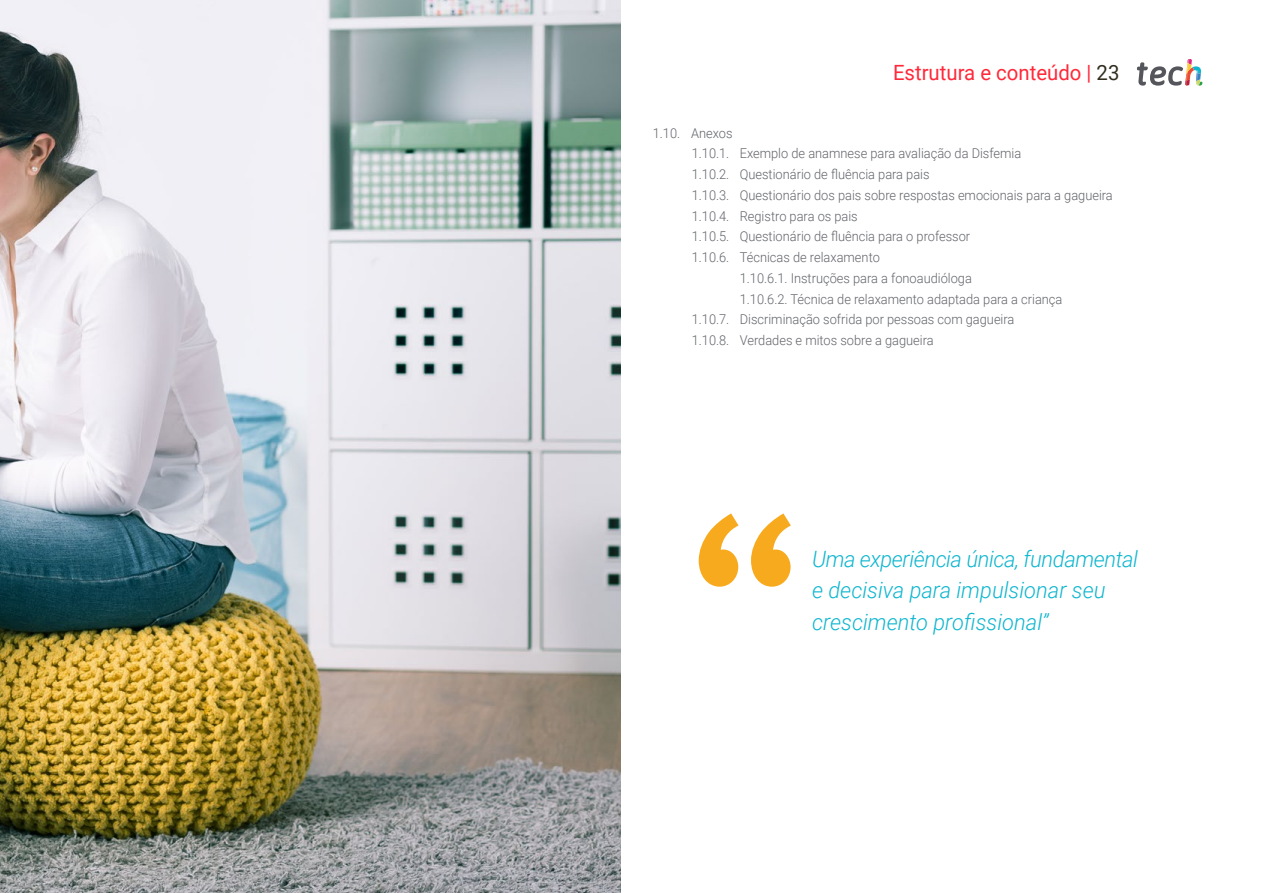
<style>
.page{position:relative;width:1263px;height:893px;background:#fff}
.page>*{position:absolute;margin:0;border:0;box-sizing:border-box;transform-origin:0 0}
.t1{font:italic 300 22.5px/31.5px "Roboto";color:#0fb6cf}
.t2{font:21px "Roboto";color:#ff293a}
.t3{font:300 13.5px "Roboto";color:#61646a;scale:.95 1}
.s1{color:#312e20}
</style>
<div class="page">
<img style="left:0;top:0;width:621px;height:893px">
<svg style="left:699px;top:513px;width:92px;height:74px"></svg>
<svg style="left:1137px;top:59px;width:65px;height:27px"></svg>
<h2 class="t2" style="left:893px;top:57px;width:228px">Estrutura e conteúdo | <span class="s1">23</span></h2>
<p class="t3" style="left:653px;top:123px;width:85px">1.10. Anexos</p>
<p class="t3" style="left:692px;top:144px;width:348px">1.10.1. Exemplo de anamnese para avaliação da Disfemia</p>
<p class="t3" style="left:692px;top:165px;width:252px">1.10.2. Questionário de fluência para pais</p>
<p class="t3" style="left:692px;top:186px;width:445px">1.10.3. Questionário dos pais sobre respostas emocionais para a gagueira</p>
<p class="t3" style="left:692px;top:206px;width:176px">1.10.4. Registro para os pais</p>
<p class="t3" style="left:692px;top:227px;width:295px">1.10.5. Questionário de fluência para o professor</p>
<p class="t3" style="left:692px;top:248px;width:199px">1.10.6. Técnicas de relaxamento</p>
<p class="t3" style="left:740px;top:269px;width:246px">1.10.6.1. Instruções para a fonoaudióloga</p>
<p class="t3" style="left:740px;top:289px;width:341px">1.10.6.2. Técnica de relaxamento adaptada para a criança</p>
<p class="t3" style="left:692px;top:310px;width:341px">1.10.7. Discriminação sofrida por pessoas com gagueira</p>
<p class="t3" style="left:692px;top:331px;width:256px">1.10.8. Verdades e mitos sobre a gagueira</p>
<h1 class="t1" style="left:812px;top:542px;width:327px">Uma experiência única, fundamental e decisiva para impulsionar seu crescimento profissional”</h1>
</div>
